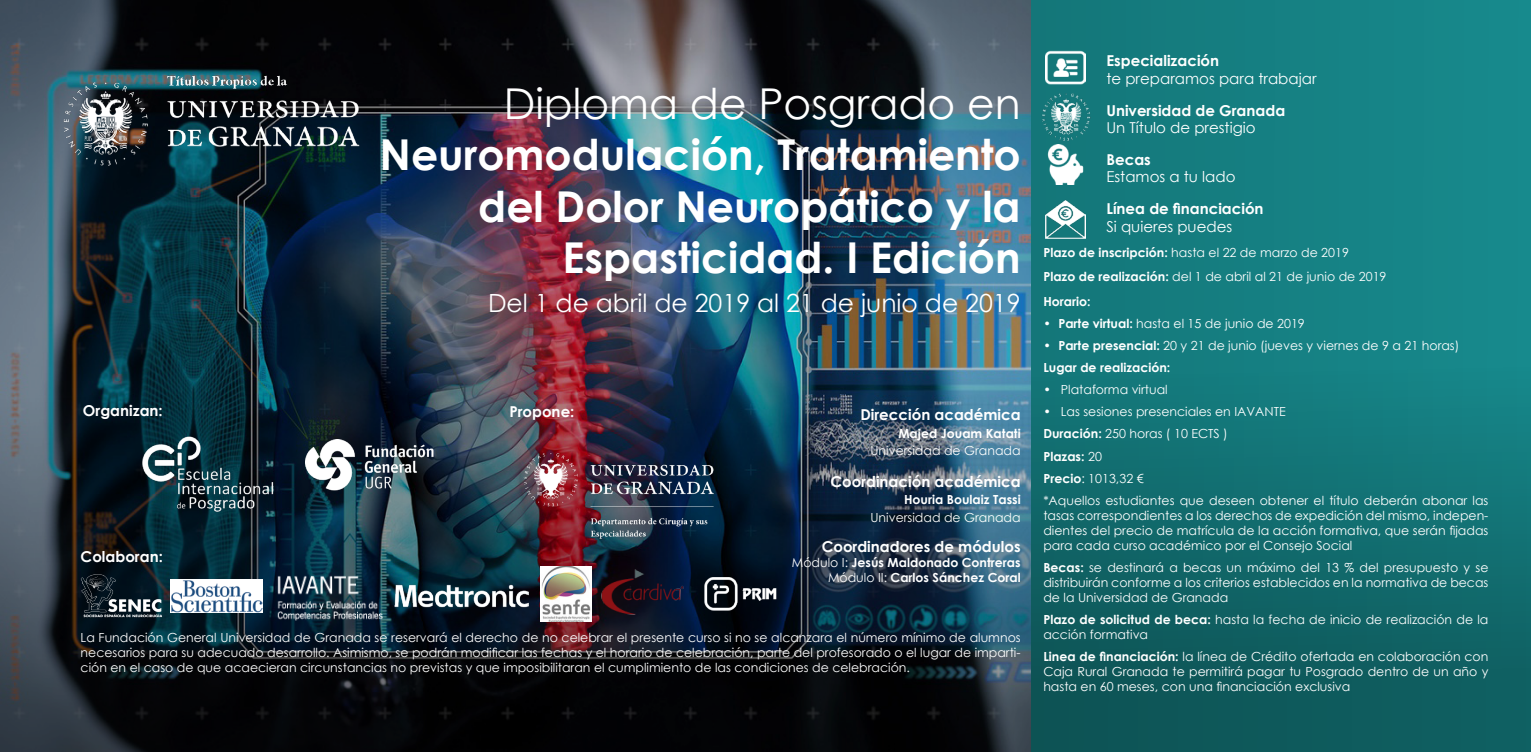
<style>
.page{position:relative;width:1531px;height:752px;background:#fff}
.page>*{position:absolute;margin:0;border:0;box-sizing:border-box;transform-origin:0 0}
.t1{font:700 42.5px "Century Gothic";color:#fff}
.t2{font:42.5px "Century Gothic";color:#fff}
.t3{font:25px "Century Gothic";color:#fff}
._1{font:700 15px "Century Gothic";color:#fff}
._2{font:15px "Century Gothic";color:#fff}
.Estilo_de_párrafo_1{font:700 15px "Century Gothic";color:#fff}
.t4{font:12.5px/15px "Century Gothic";color:#fff;text-align:justify}
.t5{font:700 12.5px "Century Gothic";color:#fff}
.s1{font-weight:400}
.s2{font-weight:700}
</style>
<div class="page">
<img style="left:0;top:0;width:1531px;height:751px">
<img style="left:306px;top:439px;width:145px;height:52px">
<img style="left:134px;top:432px;width:147px;height:83px">
<img style="left:50px;top:71px;width:324px;height:113px">
<img style="left:507px;top:437px;width:250px;height:109px">
<img style="left:1046px;top:145px;width:40px;height:40px">
<img style="left:1046px;top:198px;width:40px;height:40px">
<img style="left:1046px;top:47px;width:40px;height:40px">
<img style="left:1040px;top:89px;width:51px;height:56px">
<img style="left:170px;top:579px;width:84px;height:33px">
<img style="left:394px;top:584px;width:135px;height:23px">
<img style="left:81px;top:572px;width:82px;height:47px">
<img style="left:541px;top:566px;width:51px;height:55px">
<img style="left:254px;top:564px;width:136px;height:58px">
<img style="left:600px;top:568px;width:84px;height:47px">
<img style="left:694px;top:573px;width:92px;height:40px">
<p class="t2" style="left:504px;top:74px;width:518px">Diploma de Posgrado en</p>
<p class="t1" style="left:380px;top:123px;width:642px">Neuromodulación, Tratamiento</p>
<p class="t1" style="left:478px;top:174px;width:544px">del Dolor Neuropático y la</p>
<p class="t1" style="left:562px;top:225px;width:460px">Espasticidad. I Edición</p>
<p class="t3" style="left:488px;top:285px;width:534px">Del 1 de abril de 2019 al 21 de junio de 2019</p>
<p class="Estilo_de_párrafo_1" style="left:83px;top:398px;width:81px">Organizan:</p>
<p class="Estilo_de_párrafo_1" style="left:509px;top:400px;width:67px">Propone:</p>
<p class="Estilo_de_párrafo_1" style="left:81px;top:545px;width:84px">Colaboran:</p>
<p class="_1" style="left:860px;top:403px;width:162px">Dirección académica</p>
<p class="t5" style="left:898px;top:423px;width:124px">Majed Jouam Katati</p>
<p class="t4" style="left:870px;top:442px;width:152px">Universidad de Granada</p>
<p class="_1" style="left:830px;top:469px;width:192px">Coordinación académica</p>
<p class="t5" style="left:904px;top:490px;width:118px">Houria Boulaiz Tassi</p>
<p class="t4" style="left:870px;top:509px;width:152px">Universidad de Granada</p>
<p class="_1" style="left:822px;top:534px;width:200px">Coordinadores de módulos</p>
<p class="t5" style="left:792px;top:552px;width:230px"><span class="s1">Módulo I:</span> Jesús Maldonado Contreras</p>
<p class="t5" style="left:828px;top:567px;width:194px"><span class="s1">Módulo II:</span> Carlos Sánchez Coral</p>
<p class="t4" style="left:81px;top:629px;width:941px">La Fundación General Universidad de Granada se reservará el derecho de no celebrar el presente curso si no se alcanzara el número mínimo de alumnos necesarios para su adecuado desarrollo. Asimismo, se podrán modificar las fechas y el horario de celebración, parte del profesorado o el lugar de imparti&shy;ción en el caso de que acaecieran circunstancias no previstas y que imposibilitaran el cumplimiento de las condiciones de celebración.</p>
<p class="_1" style="left:1106px;top:50px;width:114px">Especialización</p>
<p class="_2" style="left:1106px;top:68px;width:212px">te preparamos para trabajar</p>
<p class="_1" style="left:1106px;top:99px;width:180px">Universidad de Granada</p>
<p class="_2" style="left:1106px;top:117px;width:151px">Un Título de prestigio</p>
<p class="_1" style="left:1106px;top:148px;width:46px">Becas</p>
<p class="_2" style="left:1106px;top:166px;width:131px">Estamos a tu lado</p>
<p class="_1" style="left:1106px;top:197px;width:159px">Línea de financiación</p>
<p class="_2" style="left:1106px;top:215px;width:127px">Si quieres puedes</p>
<p class="t4" style="left:1043px;top:244px;width:307px"><span class="s2">Plazo de inscripción:</span> hasta el 22 de marzo de 2019</p>
<p class="t4" style="left:1043px;top:269px;width:345px"><span class="s2">Plazo de realización:</span> del 1 de abril al 21 de junio de 2019</p>
<p class="t5" style="left:1043px;top:291px;width:49px">Horario:</p>
<p class="t4" style="left:1043px;top:315px;width:263px"><span class="s2">• Parte virtual:</span> hasta el 15 de junio de 2019</p>
<p class="t4" style="left:1043px;top:337px;width:418px"><span class="s2">• Parte presencial:</span> 20 y 21 de junio (jueves y viernes de 9 a 21 horas)</p>
<p class="t5" style="left:1043px;top:358px;width:128px">Lugar de realización:</p>
<p class="t4" style="left:1043px;top:382px;width:126px">• Plataforma virtual</p>
<p class="t4" style="left:1043px;top:404px;width:244px">• Las sesiones presenciales en IAVANTE</p>
<p class="t4" style="left:1043px;top:426px;width:186px"><span class="s2">Duración:</span> 250 horas ( 10 ECTS )</p>
<p class="t5" style="left:1043px;top:446px;width:60px">Plazas: <span class="s1">20</span></p>
<p class="t4" style="left:1043px;top:470px;width:102px"><span class="s2">Precio</span>: 1013,32 €</p>
<p class="t4" style="left:1043px;top:492px;width:447px">*Aquellos estudiantes que deseen obtener el título deberán abonar las tasas correspondientes a los derechos de expedición del mismo, indepen&shy;dientes del precio de matrícula de la acción formativa, que serán fijadas para cada curso académico por el Consejo Social</p>
<p class="t4" style="left:1043px;top:559px;width:447px"><span class="s2">Becas:</span> se destinará a becas un máximo del 13 % del presupuesto y se distribuirán conforme a los criterios establecidos en la normativa de becas de la Universidad de Granada</p>
<p class="t4" style="left:1043px;top:611px;width:447px"><span class="s2">Plazo de solicitud de beca:</span> hasta la fecha de inicio de realización de la acción formativa</p>
<p class="t4" style="left:1043px;top:648px;width:447px"><span class="s2">Linea de financiación:</span> la línea de Crédito ofertada en colaboración con Caja Rural Granada te permitirá pagar tu Posgrado dentro de un año y hasta en 60 meses, con una financiación exclusiva</p>
</div>
